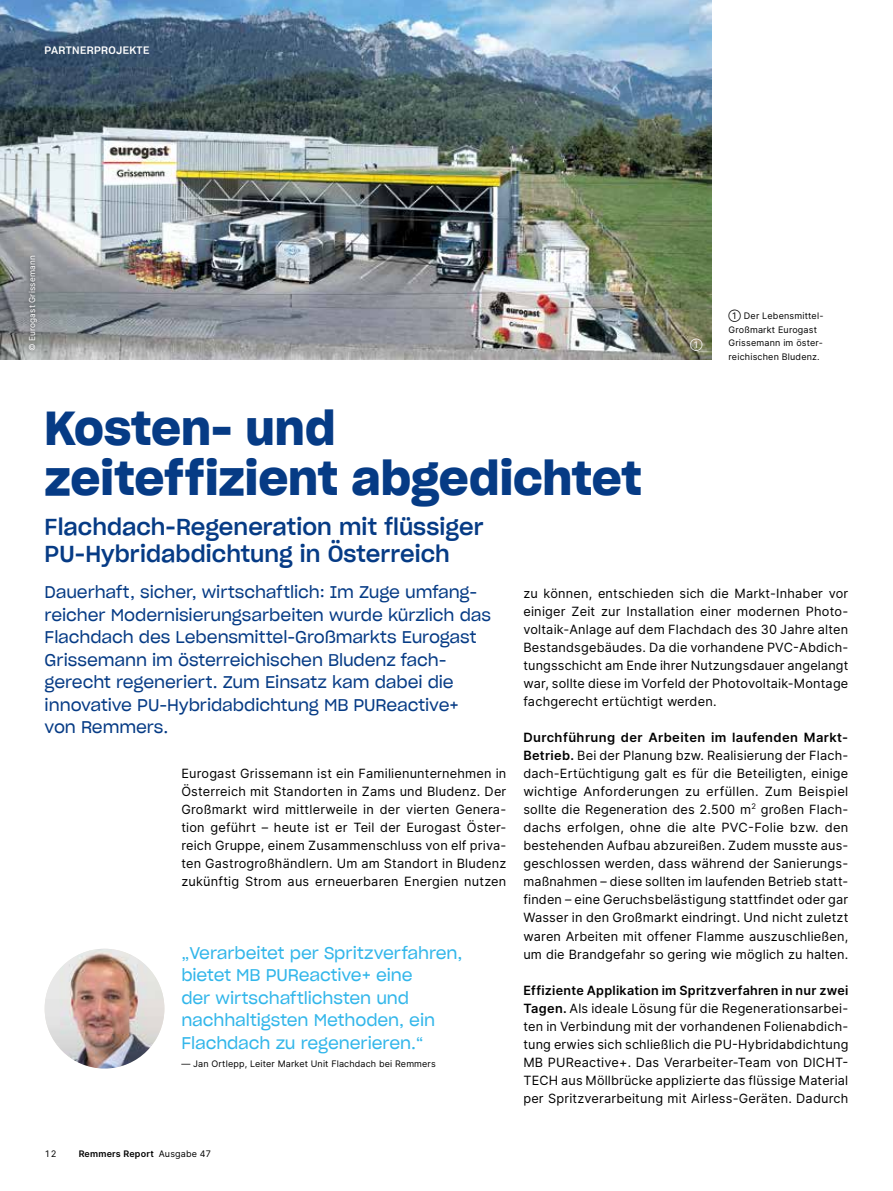
<style>
.page{position:relative;width:893px;height:1191px;background:#fff}
.page>*{position:absolute;margin:0;border:0;box-sizing:border-box;transform-origin:0 0}
.t1{font:46.5px/49.5px "Sharp Grotesk Sm Bold 20";color:#063b85}
.t2{font:22.5px/27px "Sharp Grotesk Medium 20";letter-spacing:.005em;color:#063b85}
.t3{font:16.5px/22.5px "Sharp Grotesk Book 20";letter-spacing:-.005em;color:#063b85}
.t4{font:16.5px/22.5px "Sharp Grotesk Book 20";letter-spacing:-.005em;color:#32b6ea}
.t5{font:12.75px/18px "Inter";letter-spacing:.015em;color:#000;text-align:justify}
.t6{font:10.5px "Sharp Grotesk Medium 20";letter-spacing:.03em;color:#fff}
.t7{font:9px/13.5px "Inter";letter-spacing:.02em;color:#000}
.t8{font:600 9px "Inter";letter-spacing:.02em;color:#000}
.t9{font:9px "Inter";color:#fff}
.t10{font:8.25px "Inter";letter-spacing:.02em;color:#fff}
.s1{font-weight:600}
.s2{font-weight:400}
</style>
<div class="page">
<img style="left:0;top:0;width:711px;height:360px">
<img style="left:45px;top:948px;width:119px;height:120px;border-radius:60px">
<div style="left:25px;top:251px;width:16px;height:104px;background:#000;opacity:.5"></div>
<p class="t6" style="left:45px;top:41px;width:106px">PARTNERPROJEKTE</p>
<p class="t10" style="left:26px;top:351px;width:97px;rotate:-90deg">© Eurogast Grissemann</p>
<p class="t9" style="left:690px;top:338px;width:14px">➀</p>
<p class="t7" style="left:729px;top:309px;width:96px">➀ Der Lebensmittel-<br>Großmarkt Eurogast<br>Grissemann im öster&shy;reichischen Bludenz.</p>
<h1 class="t1" style="left:45px;top:401px;width:599px">Kosten- und<br>zeiteffizient abgedichtet</h1>
<h2 class="t2" style="left:45px;top:512px;width:440px">Flachdach-Regeneration mit flüssiger<br>PU-Hybridabdichtung in Österreich</h2>
<p class="t3" style="left:45px;top:580px;width:448px">Dauerhaft, sicher, wirtschaftlich: Im Zuge umfang&shy;reicher Modernisierungsarbeiten wurde kürzlich das Flachdach des Lebensmittel-Großmarkts Eurogast Grissemann im österreichischen Bludenz fach&shy;gerecht regeneriert. Zum Einsatz kam dabei die innovative PU-Hybridabdichtung MB PUReactive+ von Remmers.</p>
<p class="t5" style="left:523px;top:584px;width:326px">zu können, entschieden sich die Markt-Inhaber vor einiger Zeit zur Installation einer modernen Photo&shy;voltaik-Anlage auf dem Flachdach des 30 Jahre alten Bestandsgebäudes. Da die vorhandene PVC-Abdich&shy;tungsschicht am Ende ihrer Nutzungsdauer angelangt war, sollte diese im Vorfeld der Photovoltaik-Montage fachgerecht ertüchtigt werden.</p>
<p class="t5" style="left:523px;top:728px;width:326px"><span class="s1">Durchführung der Arbeiten im laufenden Markt-Betrieb.</span> Bei der Planung bzw. Realisierung der Flach&shy;dach-Ertüchtigung galt es für die Beteiligten, einige wichtige Anforderungen zu erfüllen. Zum Beispiel sollte die Regeneration des 2.500 m<sup>2</sup> großen Flach&shy;dachs erfolgen, ohne die alte PVC-Folie bzw. den bestehenden Aufbau abzureißen. Zudem musste aus&shy;geschlossen werden, dass während der Sanierungs&shy;maßnahmen – diese sollten im laufenden Betrieb statt&shy;finden – eine Geruchsbelästigung stattfindet oder gar Wasser in den Großmarkt eindringt. Und nicht zuletzt waren Arbeiten mit offener Flamme auszuschließen, um die Brandgefahr so gering wie möglich zu halten.</p>
<p class="t5" style="left:523px;top:980px;width:326px"><span class="s1">Effiziente Applikation im Spritzverfahren in nur zwei Tagen.</span> Als ideale Lösung für die Regenerationsarbei&shy;ten in Verbindung mit der vorhandenen Folienabdich&shy;tung erwies sich schließlich die PU-Hybridabdichtung MB PUReactive+. Das Verarbeiter-Team von DICHT-TECH aus Möllbrücke applizierte das flüssige Material per Spritzverarbeitung mit Airless-Geräten. Dadurch</p>
<p class="t5" style="left:181px;top:764px;width:326px">Eurogast Grissemann ist ein Familienunternehmen in Österreich mit Standorten in Zams und Bludenz. Der Großmarkt wird mittlerweile in der vierten Genera&shy;tion geführt – heute ist er Teil der Eurogast Öster&shy;reich Gruppe, einem Zusammenschluss von elf priva&shy;ten Gastrogroßhändlern. Um am Standort in Bludenz zukünftig Strom aus erneuerbaren Energien nutzen</p>
<p class="t4" style="left:181px;top:940px;width:283px">„Verarbeitet per Spritzverfahren, bietet MB PUReactive+ eine<br>der wirtschaftlichsten und nachhaltigsten Methoden, ein<br>Flachdach zu regenerieren.“</p>
<p class="t7" style="left:181px;top:1056px;width:256px">― Jan Ortlepp, Leiter Market Unit Flachdach bei Remmers</p>
<p class="t7" style="left:45px;top:1147px;width:13px">12</p>
<p class="t8" style="left:79px;top:1147px;width:134px">Remmers Report <span class="s2">Ausgabe 47</span></p>
</div>
